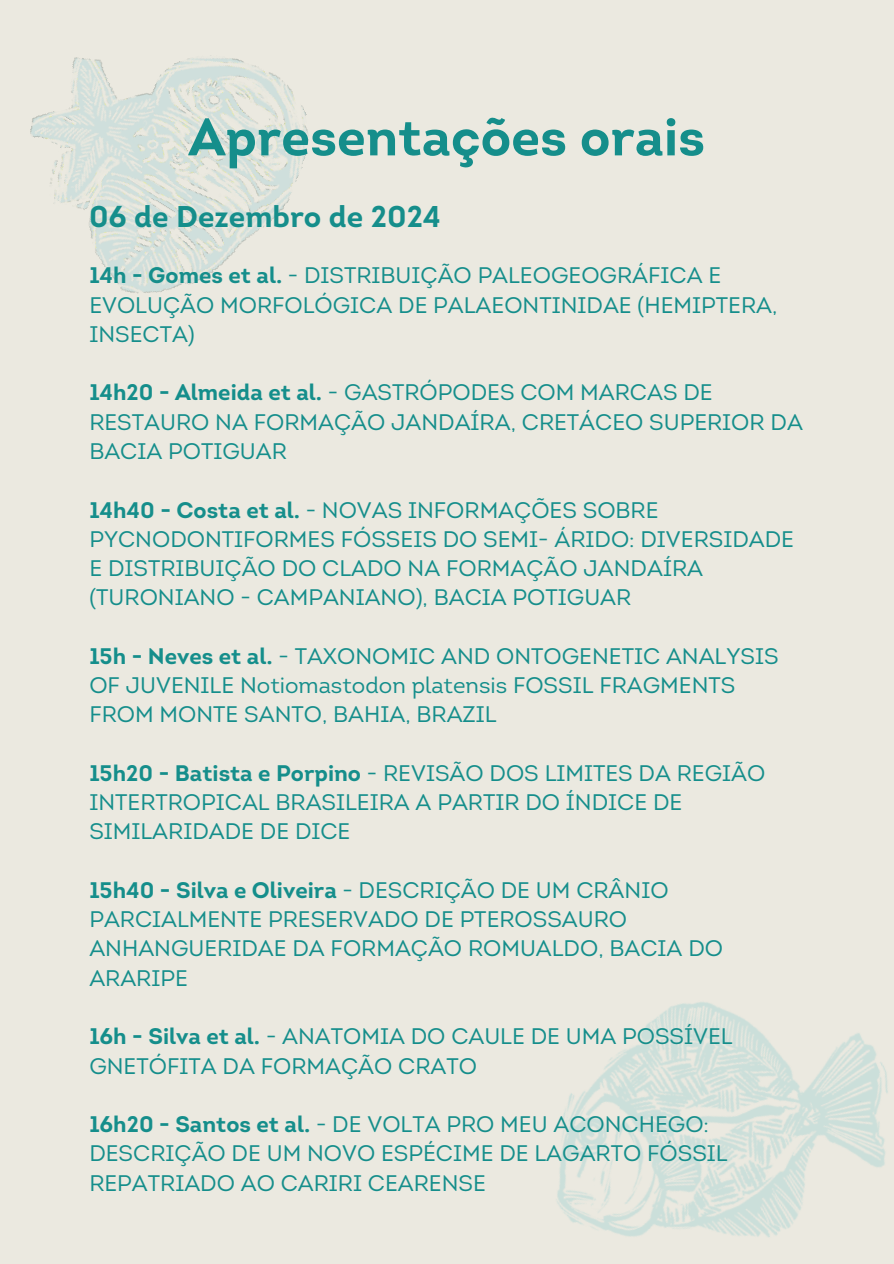
<style>
.page{position:relative;width:894px;height:1264px;background:#fff}
.page>*{position:absolute;margin:0;border:0;box-sizing:border-box;transform-origin:0 0}
.t1{font:700 52.5px "Intro";color:#158e8b}
.t2{font:700 30px "Intro";color:#158e8b}
.t3{font:22.5px/29.2px "Intro";color:#158e8b}
.s1{font-weight:700}
</style>
<div class="page">
<div style="left:0;top:0;width:893px;height:1263px;background:#ebe9e0"></div>
<img style="left:556px;top:1002px;width:332px;height:235px">
<img style="left:30px;top:55px;width:279px;height:239px">
<p class="t1" style="left:188px;top:116px;width:518px">Apresentações orais</p>
<h1 class="t2" style="left:89px;top:204px;width:353px">06 de Dezembro de 2024</h1>
<h2 class="t3" style="left:89px;top:263px;width:689px"><span class="s1">14h - Gomes et al.</span> - DISTRIBUIÇÃO PALEOGEOGRÁFICA E<br>EVOLUÇÃO MORFOLÓGICA DE PALAEONTINIDAE (HEMIPTERA,<br>INSECTA)</h2>
<p class="t3" style="left:89px;top:380px;width:714px"><span class="s1">14h20 - Almeida et al.</span> - GASTRÓPODES COM MARCAS DE<br>RESTAURO NA FORMAÇÃO JANDAÍRA, CRETÁCEO SUPERIOR DA<br>BACIA POTIGUAR</p>
<p class="t3" style="left:89px;top:497px;width:706px"><span class="s1">14h40 - Costa et al.</span> - NOVAS INFORMAÇÕES SOBRE PYCNODONTIFORMES FÓSSEIS DO SEMI- ÁRIDO: DIVERSIDADE E DISTRIBUIÇÃO DO CLADO NA FORMAÇÃO JANDAÍRA (TURONIANO - CAMPANIANO), BACIA POTIGUAR</p>
<p class="t3" style="left:89px;top:643px;width:690px"><span class="s1">15h - Neves et al.</span> - TAXONOMIC AND ONTOGENETIC ANALYSIS<br>OF JUVENILE Notiomastodon platensis FOSSIL FRAGMENTS<br>FROM MONTE SANTO, BAHIA, BRAZIL</p>
<p class="t3" style="left:89px;top:760px;width:677px"><span class="s1">15h20 - Batista e Porpino</span> - REVISÃO DOS LIMITES DA REGIÃO<br>INTERTROPICAL BRASILEIRA A PARTIR DO ÍNDICE DE<br>SIMILARIDADE DE DICE</p>
<p class="t3" style="left:89px;top:877px;width:635px"><span class="s1">15h40 - Silva e Oliveira</span> - DESCRIÇÃO DE UM CRÂNIO PARCIALMENTE PRESERVADO DE PTEROSSAURO ANHANGUERIDAE DA FORMAÇÃO ROMUALDO, BACIA DO ARARIPE</p>
<p class="t3" style="left:89px;top:1024px;width:644px"><span class="s1">16h - Silva et al.</span> - ANATOMIA DO CAULE DE UMA POSSÍVEL<br>GNETÓFITA DA FORMAÇÃO CRATO</p>
<p class="t3" style="left:89px;top:1111px;width:639px"><span class="s1">16h20 - Santos et al.</span> - DE VOLTA PRO MEU ACONCHEGO:<br>DESCRIÇÃO DE UM NOVO ESPÉCIME DE LAGARTO FÓSSIL<br>REPATRIADO AO CARIRI CEARENSE</p>
</div>
